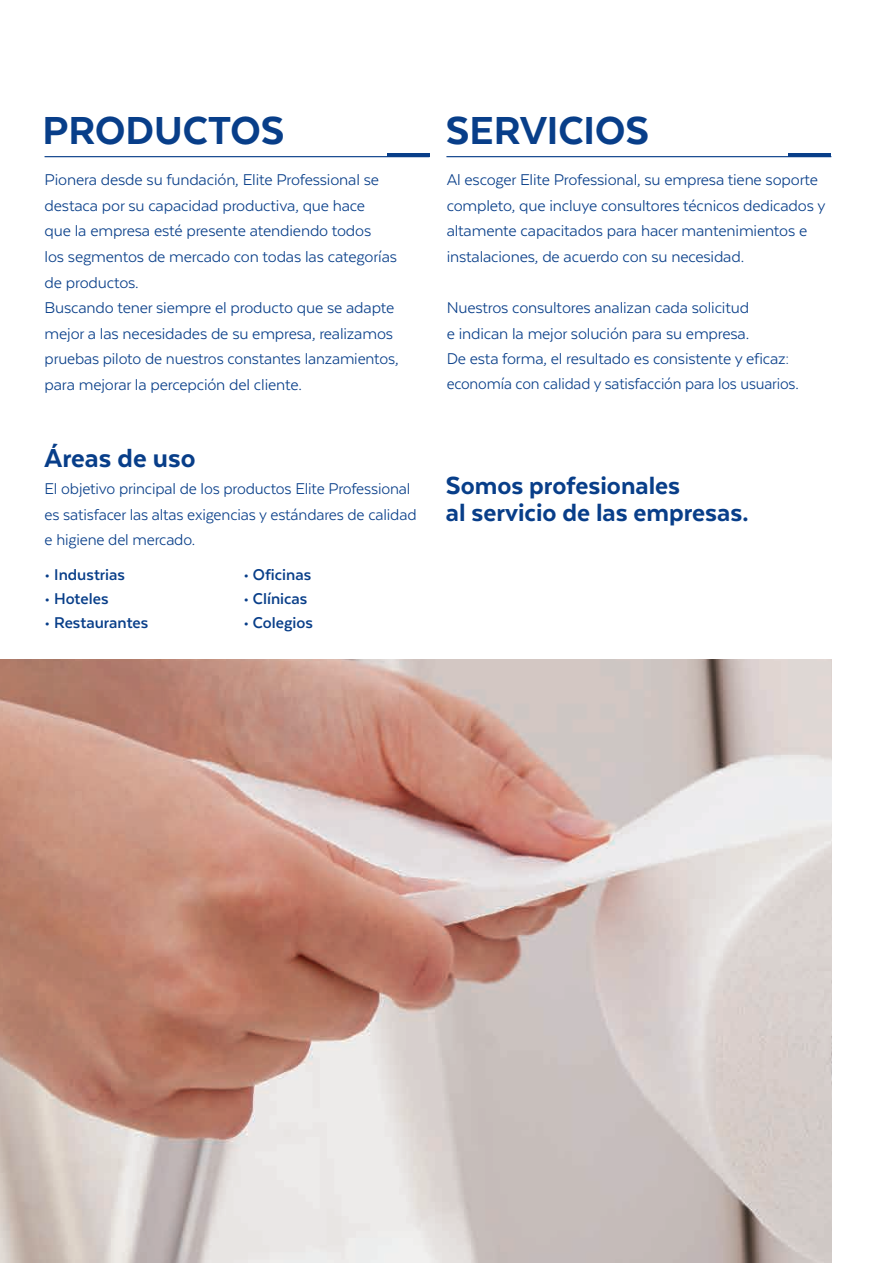
<style>
.page{position:relative;width:893px;height:1263px;background:#fff}
.page>*{position:absolute;margin:0;border:0;box-sizing:border-box;transform-origin:0 0}
.t1{font:800 45px "Texta";color:#083e89}
.t2{font:800 30px "Texta";color:#083e89}
.t3{font:800 28.5px/27px "Texta";color:#083e89}
.t4{font:18px/25.5px "Texta";letter-spacing:-.01em;color:#083e89}
.t5{font:700 18px "Texta";color:#083e89}
</style>
<div class="page">
<img style="left:0;top:659px;width:831px;height:604px">
<hr style="left:45px;top:156px;width:384px;height:1px;background:#083e89">
<hr style="left:387px;top:153px;width:42px;height:4px;background:#083e89">
<hr style="left:446px;top:156px;width:385px;height:1px;background:#083e89">
<hr style="left:789px;top:153px;width:42px;height:4px;background:#083e89">
<h1 class="t1" style="left:42px;top:107px;width:244px">PRODUCTOS</h1>
<p class="t4" style="left:45px;top:167px;width:356px">Pionera desde su fundación, Elite Professional se destaca por su capacidad productiva, que hace<br>que la empresa esté presente atendiendo todos<br>los segmentos de mercado con todas las categorías de productos.<br>Buscando tener siempre el producto que se adapte mejor a las necesidades de su empresa, realizamos pruebas piloto de nuestros constantes lanzamientos, para mejorar la percepción del cliente.</p>
<p class="t4" style="left:447px;top:167px;width:380px">Al escoger Elite Professional, su empresa tiene soporte completo, que incluye consultores técnicos dedicados y altamente capacitados para hacer mantenimientos e instalaciones, de acuerdo con su necesidad.</p>
<h1 class="t1" style="left:446px;top:107px;width:205px">SERVICIOS</h1>
<p class="t4" style="left:447px;top:295px;width:354px">Nuestros consultores analizan cada solicitud<br>e indican la mejor solución para su empresa.<br>De esta forma, el resultado es consistente y eficaz: economía con calidad y satisfacción para los usuarios.</p>
<h2 class="t2" style="left:45px;top:442px;width:152px">Áreas de uso</h2>
<p class="t4" style="left:45px;top:476px;width:373px">El objetivo principal de los productos Elite Professional es satisfacer las altas exigencias y estándares de calidad e higiene del mercado.</p>
<h3 class="t3" style="left:446px;top:472px;width:304px">Somos profesionales<br>al servicio de las empresas.</h3>
<p class="t5" style="left:45px;top:565px;width:82px">• Industrias</p>
<p class="t5" style="left:45px;top:589px;width:65px">• Hoteles</p>
<p class="t5" style="left:45px;top:613px;width:105px">• Restaurantes</p>
<p class="t5" style="left:243px;top:565px;width:69px">• Oficinas</p>
<p class="t5" style="left:243px;top:589px;width:66px">• Clínicas</p>
<p class="t5" style="left:243px;top:613px;width:71px">• Colegios</p>
</div>
